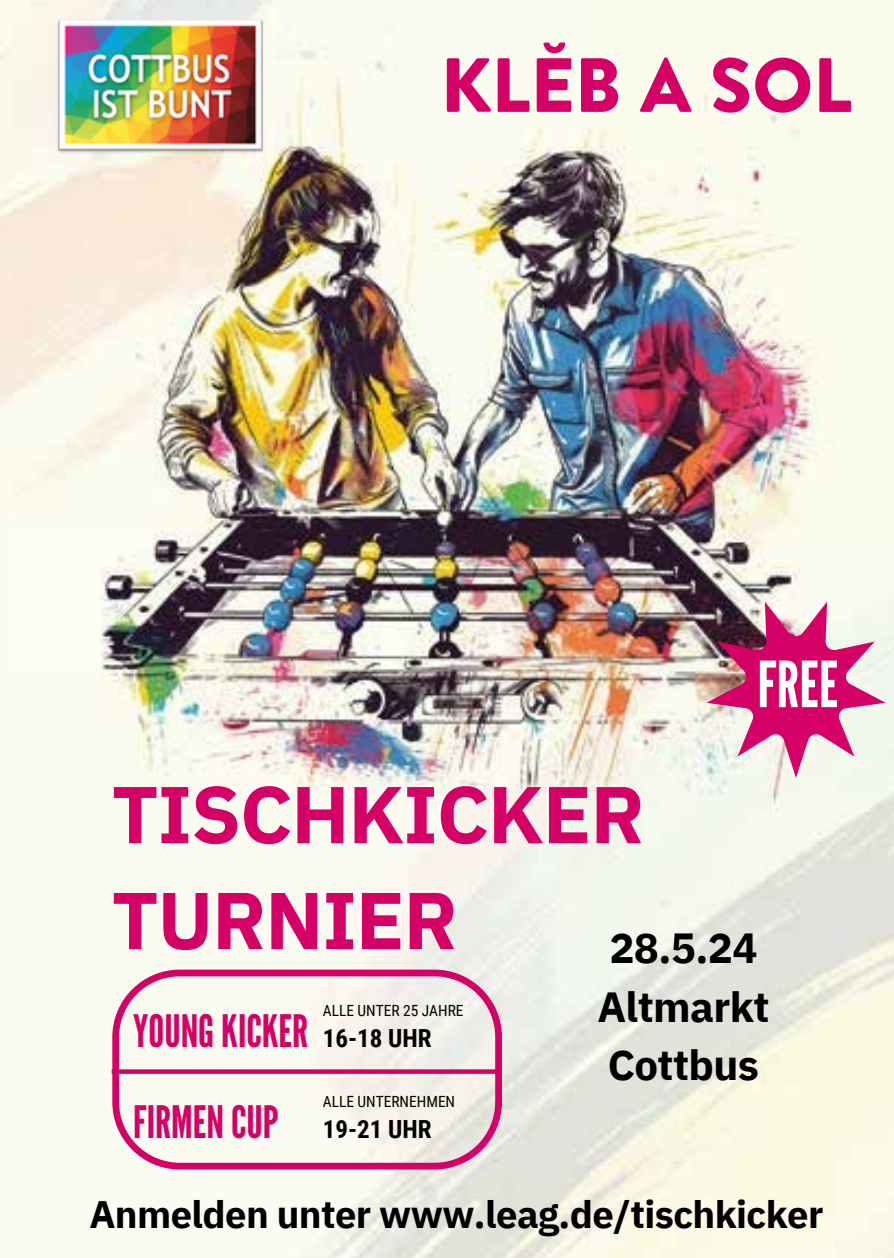
<style>
.page{position:relative;width:894px;height:1258px;background:#fff}
.page>*{position:absolute;margin:0;border:0;box-sizing:border-box;transform-origin:0 0}
.t1{font:700 80.4px/105.9px "IBM Plex Sans";letter-spacing:-.015em;color:#d40065}
.t2{font:63.3px "League Gothic";color:#fff}
.t3{font:44.7px "League Gothic";color:#d40065}
.t4{font:700 42px/58.5px "IBM Plex Sans";letter-spacing:-.015em;color:#000}
.t5{font:700 38.1px "IBM Plex Sans";letter-spacing:-.015em;color:#000}
.t6{font:700 24.9px "Roboto Condensed";color:#000}
.t7{font:15.3px "Roboto Condensed";color:#000}
</style>
<div class="page">
<img style="left:0;top:0;width:892px;height:1258px">
<img style="left:55px;top:16px;width:211px;height:140px">
<svg style="left:446px;top:43px;width:404px;height:70px"></svg>
<svg style="left:112px;top:969px;width:389px;height:200px"></svg>
<div style="left:112px;top:1069px;width:385px;height:5px;background:#d40065"></div>
<svg style="left:706px;top:602px;width:179px;height:176px;background:#d67da2"></svg>
<h6 class="t2" style="left:757px;top:648px;width:82px">FREE</h6>
<p class="t1" style="left:112px;top:760px;width:534px">TISCHKICKER<br>TURNIER</p>
<h1 class="t4" style="left:597px;top:918px;width:173px">28.5.24<br>Altmarkt<br>Cottbus</h1>
<h3 class="t7" style="left:323px;top:1002px;width:142px">ALLE UNTER 25 JAHRE</h3>
<h3 class="t3" style="left:133px;top:1005px;width:177px">YOUNGKICKER</h3>
<h4 class="t6" style="left:323px;top:1024px;width:110px">16-18 UHR</h4>
<p class="t3" style="left:133px;top:1096px;width:147px">FIRMENCUP</p>
<h6 class="t7" style="left:323px;top:1092px;width:134px">ALLE UNTERNEHMEN</h6>
<p class="t6" style="left:323px;top:1114px;width:110px">19-21 UHR</p>
<h2 class="t5" style="left:89px;top:1188px;width:735px">Anmelden unter www.leag.de/tischkicker</h2>
</div>
